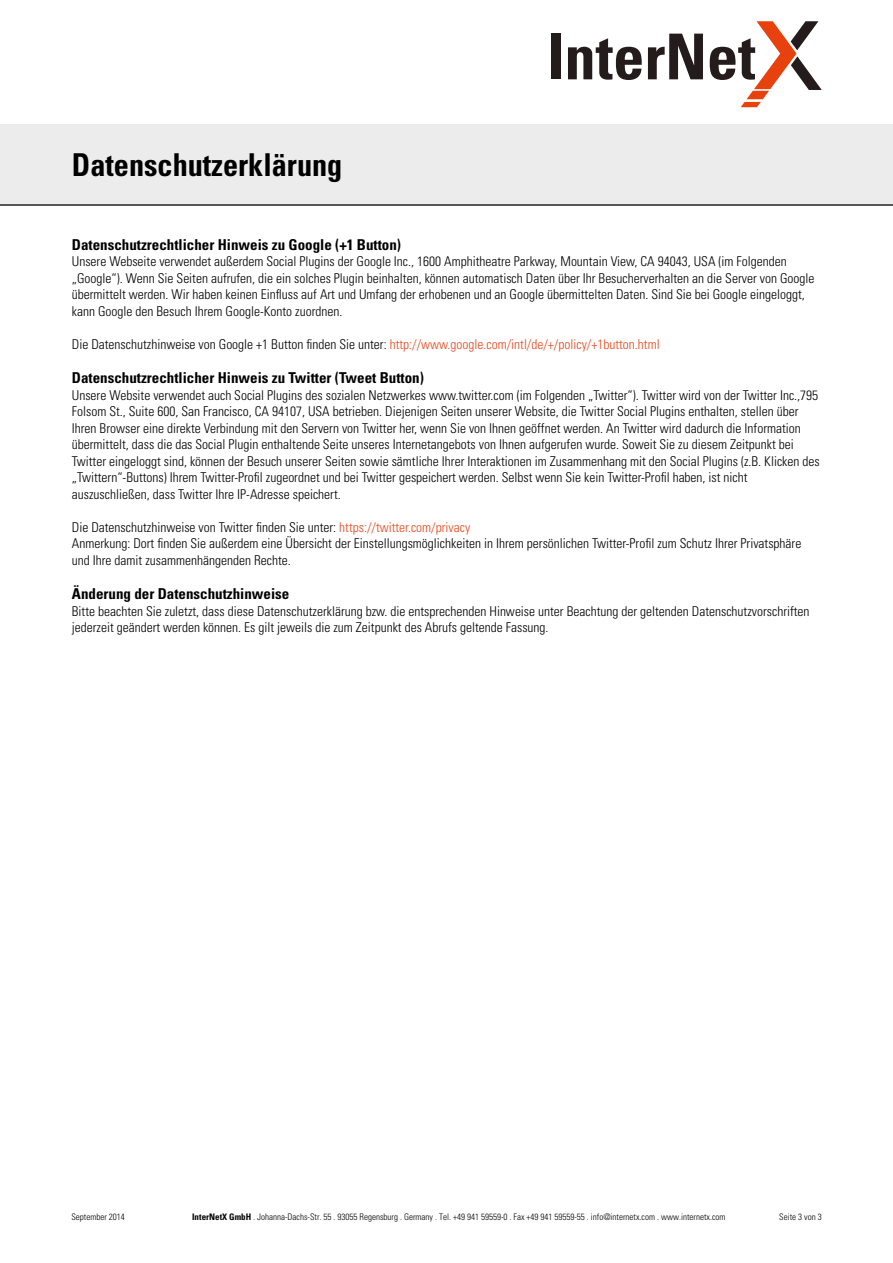
<style>
.page{position:relative;width:893px;height:1263px;background:#fff}
.page>*{position:absolute;margin:0;border:0;box-sizing:border-box;transform-origin:0 0}
.t1{font:700 condensed 31.5px "Univers";color:#000;scale:.96 1}
.t2{font:700 condensed 15px "Univers";color:#000}
.t3{font:300 condensed 13.5px/16.5px "Univers";color:#000}
.t4{font:300 condensed 9px "Univers";color:#000}
.s1{color:#e7471d}
.s2{font-weight:700}
</style>
<div class="page">
<div style="left:0;top:131px;width:893px;height:75px;background:#565655"></div>
<div style="left:0;top:124px;width:893px;height:80px;background:#ececec"></div>
<div style="left:551px;top:34px;width:9px;height:45px;background:#231b1c"></div>
<svg style="left:568px;top:38px;width:74px;height:42px"></svg>
<svg style="left:648px;top:34px;width:55px;height:45px"></svg>
<svg style="left:710px;top:21px;width:112px;height:86px"></svg>
<h1 class="t1" style="left:72px;top:146px;width:283px">Datenschutzerklärung</h1>
<p class="t2" style="left:72px;top:235px;width:331px">Datenschutzrechtlicher Hinweis zu Google (+1 Button)</p>
<p class="t3" style="left:72px;top:253px;width:744px">Unsere Webseite verwendet außerdem Social Plugins der Google Inc., 1600 Amphitheatre Parkway, Mountain View, CA 94043, USA (im Folgenden „Google“). Wenn Sie Seiten aufrufen, die ein solches Plugin beinhalten, können automatisch Daten über Ihr Besucherverhalten an die Server von Google übermittelt werden. Wir haben keinen Einfluss auf Art und Umfang der erhobenen und an Google übermittelten Daten. Sind Sie bei Google eingeloggt, kann Google den Besuch Ihrem Google-Konto zuordnen.</p>
<p class="t3" style="left:72px;top:336px;width:589px">Die Datenschutzhinweise von Google +1 Button finden Sie unter: <span class="s1">http://www.google.com/intl/de/+/policy/+1button.html</span></p>
<p class="t2" style="left:72px;top:369px;width:353px">Datenschutzrechtlicher Hinweis zu Twitter (Tweet Button)</p>
<p class="t3" style="left:72px;top:387px;width:749px">Unsere Website verwendet auch Social Plugins des sozialen Netzwerkes www.twitter.com (im Folgenden „Twitter“). Twitter wird von der Twitter Inc.,795<br>Folsom St., Suite 600, San Francisco, CA 94107, USA betrieben. Diejenigen Seiten unserer Website, die Twitter Social Plugins enthalten, stellen über Ihren Browser eine direkte Verbindung mit den Servern von Twitter her, wenn Sie von Ihnen geöffnet werden. An Twitter wird dadurch die Information übermittelt, dass die das Social Plugin enthaltende Seite unseres Internetangebots von Ihnen aufgerufen wurde. Soweit Sie zu diesem Zeitpunkt bei Twitter eingeloggt sind, können der Besuch unserer Seiten sowie sämtliche Ihrer Interaktionen im Zusammenhang mit den Social Plugins (z.B. Klicken des „Twittern“-Buttons) Ihrem Twitter-Profil zugeordnet und bei Twitter gespeichert werden. Selbst wenn Sie kein Twitter-Profil haben, ist nicht auszuschließen, dass Twitter Ihre IP-Adresse speichert.</p>
<p class="t3" style="left:72px;top:519px;width:731px">Die Datenschutzhinweise von Twitter finden Sie unter: <span class="s1">https://twitter.com/privacy<br></span>Anmerkung: Dort finden Sie außerdem eine Übersicht der Einstellungsmöglichkeiten in Ihrem persönlichen Twitter-Profil zum Schutz Ihrer Privatsphäre und Ihre damit zusammenhängenden Rechte.</p>
<p class="t2" style="left:72px;top:585px;width:219px">Änderung der Datenschutzhinweise</p>
<p class="t3" style="left:72px;top:603px;width:739px">Bitte beachten Sie zuletzt, dass diese Datenschutzerklärung bzw. die entsprechenden Hinweise unter Beachtung der geltenden Datenschutzvorschriften jederzeit geändert werden können. Es gilt jeweils die zum Zeitpunkt des Abrufs geltende Fassung.</p>
<p class="t4" style="left:71px;top:1211px;width:55px">September 2014</p>
<p class="t4" style="left:192px;top:1211px;width:535px"><span class="s2">InterNetX GmbH</span> . Johanna-Dachs-Str. 55 . 93055 Regensburg . Germany . Tel. +49 941 59559-0 . Fax +49 941 59559-55 . info@internetx.com . www.internetx.com</p>
<p class="t4" style="left:779px;top:1211px;width:44px">Seite 3 von 3</p>
</div>
